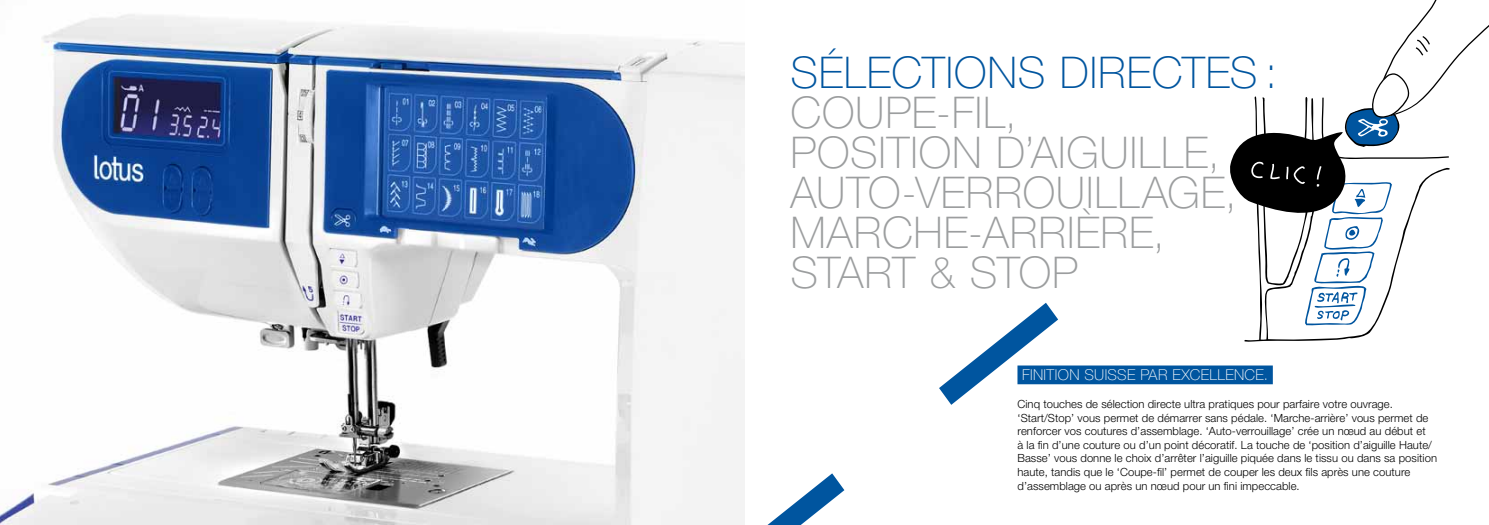
<style>
.page{position:relative;width:1489px;height:525px;background:#fff}
.page>*{position:absolute;margin:0;border:0;box-sizing:border-box;transform-origin:0 0}
.t1{font:100 43.75px/40px "Helvetica Neue";letter-spacing:.02em;color:#9c9e9f}
.t2{font:100 43.75px "Helvetica Neue";letter-spacing:.02em;color:#00559f}
.t3{font:100 15px "Helvetica Neue";letter-spacing:.025em;color:#fff}
.t4{font:300 11.25px/13.5px "Helvetica Neue";letter-spacing:.005em;color:#000}
</style>
<div class="page">
<img style="left:0;top:14px;width:744px;height:510px">
<svg style="left:1244px;top:325px;width:131px;height:17px"></svg>
<svg style="left:725px;top:302px;width:333px;height:222px"></svg>
<div style="left:1017px;top:365px;width:255px;height:19px;background:#00559f"></div>
<svg style="left:1230px;top:0;width:258px;height:325px"></svg>
<h1 class="t2" style="left:790px;top:48px;width:79px">SÉLECT</h1>
<h1 class="t2" style="left:945px;top:48px;width:39px">IONS</h1>
<h1 class="t2" style="left:1059px;top:48px;width:90px">DIRECTES</h1>
<h1 class="t2" style="left:1264px;top:48px;width:14px">:</h1>
<h1 class="t1" style="left:790px;top:92px;width:448px">COUPE-FI L,<br>POSITION D’AIGUILLE,<br>AUTO-VERROUILLAGE,<br>MARCHE-ARRI ÈRE,<br>START &amp; STOP</h1>
<h2 class="t3" style="left:1021px;top:366px;width:247px">FI NITION SUISSE PAR EXCELLENCE.</h2>
<p class="t4" style="left:1017px;top:397px;width:421px">Cinq touches de sélection directe ultra pratiques pour parfaire votre ouvrage. ‘Start/Stop’ vous permet de démarrer sans pédale. ‘Marche-arrière’ vous permet de renforcer vos coutures d’assemblage. ‘Auto-verrouillage’ crée un nœud au début et<br>à la fin d’une couture ou d’un point décoratif. La touche de ‘position d’aiguille Haute/ Basse’ vous donne le choix d’arrêter l’aiguille piquée dans le tissu ou dans sa position haute, tandis que le ‘Coupe-fil’ permet de couper les deux fils après une couture d’assemblage ou après un nœud pour un fini impeccable.</p>
</div>
